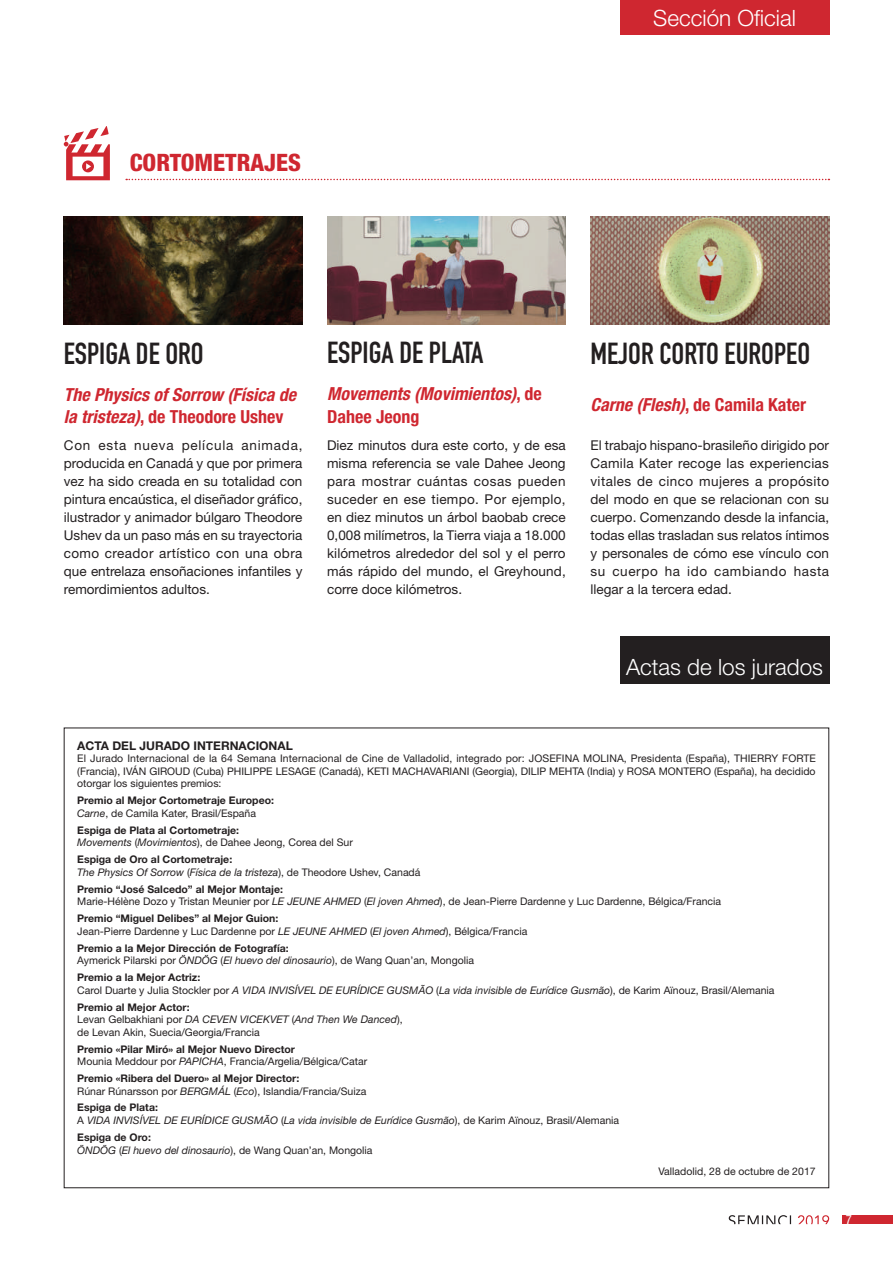
<style>
.page{position:relative;width:893px;height:1263px;background:#fff}
.page>*{position:absolute;margin:0;border:0;box-sizing:border-box;transform-origin:0 0}
.t1{font:30px "DIN Engschrift Std";color:#231f20}
.t2{font:800 condensed 24px "Helvetica Neue LT Std";color:#cf2730}
.t3{font:300 22.5px "Helvetica Neue LT Std";color:#fff}
.t4{font:italic 700 condensed 18px/22.5px "Helvetica Neue LT Std";color:#cf2730}
.t5{font:700 condensed 18px "Helvetica Neue LT Std";color:#cf2730}
.t6{font:13.5px/18px "Helvetica Neue LT Std";color:#231f20;text-align:justify}
.t7{font:condensed 12.75px "Helvetica Neue LT Std";color:#fff}
.t8{font:700 12px "Helvetica Neue LT Std";color:#231f20}
.t9{font:10.5px/12.6px "Helvetica Neue LT Std";color:#231f20}
.t10{font:italic 10.5px/12.6px "Helvetica Neue LT Std";color:#231f20}
.t11{font:700 10.5px/12.6px "Helvetica Neue LT Std";color:#231f20}
.s1{font-style:normal}
.s2{font-style:italic}
.s3{font-weight:400;font-style:italic}
.s4{font-weight:400}
.s5{font-weight:700;font-style:normal}
.s6{font-weight:700}
</style>
<div class="page">
<div style="left:843px;top:1215px;width:50px;height:9px;background:#cf2730"></div>
<svg style="left:729px;top:1215px;width:62px;height:9px"></svg>
<svg style="left:798px;top:1215px;width:31px;height:9px"></svg>
<div style="left:620px;top:0;width:209px;height:35px;background:#cf2730"></div>
<div style="left:620px;top:636px;width:209px;height:48px;background:#231f20"></div>
<svg style="left:126px;top:179px;width:703px;height:1px"></svg>
<img style="left:590px;top:216px;width:239px;height:108px">
<img style="left:327px;top:216px;width:239px;height:108px">
<img style="left:64px;top:216px;width:239px;height:108px">
<svg style="left:64px;top:126px;width:46px;height:54px"></svg>
<h2 class="t2" style="left:130px;top:147px;width:173px">CORTOMETRAJES</h2>
<h3 class="t3" style="left:653px;top:4px;width:144px">Sección Oficial</h3>
<h1 class="t1" style="left:327px;top:335px;width:158px">ESPIGA DE PLATA</h1>
<h3 class="t4" style="left:327px;top:383px;width:216px">Movements (Movimientos)<span class="s1">, de<br>Dahee Jeong</span></h3>
<h3 class="t5" style="left:590px;top:394px;width:217px"><span class="s2">Carne (Flesh)</span>, de Camila Kater</h3>
<h1 class="t1" style="left:64px;top:336px;width:141px">ESPIGA DE ORO</h1>
<h1 class="t1" style="left:590px;top:336px;width:221px">MEJOR CORTO EUROPEO</h1>
<h3 class="t4" style="left:64px;top:383px;width:234px">The Physics of Sorrow (Física de la tristeza)<span class="s1">, de Theodore Ushev</span></h3>
<p class="t6" style="left:64px;top:436px;width:240px">Con esta nueva película animada, producida en Canadá y que por primera vez ha sido creada en su totalidad con pintura encaústica, el diseñador gráfico, ilustrador y animador búlgaro Theodore Ushev da un paso más en su trayectoria como creador artístico con una obra que entrelaza ensoñaciones infantiles y remordimientos adultos.</p>
<p class="t6" style="left:327px;top:436px;width:240px">Diez minutos dura este corto, y de esa misma referencia se vale Dahee Jeong para mostrar cuántas cosas pueden suceder en ese tiempo. Por ejemplo, en diez minutos un árbol baobab crece 0,008 milímetros, la Tierra viaja a 18.000 kilómetros alrededor del sol y el perro más rápido del mundo, el Greyhound, corre doce kilómetros.</p>
<p class="t6" style="left:590px;top:436px;width:240px">El trabajo hispano-brasileño dirigido por Camila Kater recoge las experiencias vitales de cinco mujeres a propósito del modo en que se relacionan con su cuerpo. Comenzando desde la infancia, todas ellas trasladan sus relatos íntimos y personales de cómo ese vínculo con su cuerpo ha ido cambiando hasta llegar a la tercera edad.</p>
<h3 class="t3" style="left:626px;top:653px;width:199px">Actas de los jurados</h3>
<p class="t8" style="left:77px;top:738px;width:217px">ACTA DEL JURADO INTERNACIONAL</p>
<p class="t9" style="left:77px;top:752px;width:740px;text-align:justify">El Jurado Internacional de la 64 Semana Internacional de Cine de Valladolid, integrado por: JOSEFINA MOLINA, Presidenta (España), THIERRY FORTE (Francia), IVÁN GIROUD (Cuba) PHILIPPE LESAGE (Canadá), KETI MACHAVARIANI (Georgia), DILIP MEHTA (India) y ROSA MONTERO (España), ha decidido otorgar los siguientes premios:</p>
<p class="t11" style="left:77px;top:794px;width:198px">Premio al Mejor Cortometraje Europeo:<br><span class="s3">Carne</span><span class="s4">, de Camila Kater, Brasil/España</span></p>
<p class="t11" style="left:77px;top:823px;width:277px">Espiga de Plata al Cortometraje:<br><span class="s3">Movements</span> <span class="s4">(</span><span class="s3">Movimientos</span><span class="s4">), de Dahee Jeong, Corea del Sur</span></p>
<p class="t10" style="left:77px;top:853px;width:345px"><span class="s5">Espiga de Oro al Cortometraje:<br></span>The Physics Of Sorrow <span class="s1">(</span>Física de la tristeza<span class="s1">), de Theodore Ushev, Canadá</span></p>
<p class="t9" style="left:77px;top:882px;width:645px"><span class="s6">Premio “José Salcedo” al Mejor Montaje:<br></span>Marie-Hélène Dozo y Tristan Meunier por <span class="s2">LE JEUNE AHMED</span> (<span class="s2">El joven Ahmed</span>), de Jean-Pierre Dardenne y Luc Dardenne, Bélgica/Francia</p>
<p class="t9" style="left:77px;top:912px;width:452px"><span class="s6">Premio “Miguel Delibes” al Mejor Guion:<br></span>Jean-Pierre Dardenne y Luc Dardenne por <span class="s2">LE JEUNE AHMED</span> (<span class="s2">El joven Ahmed</span>), Bélgica/Francia</p>
<p class="t9" style="left:77px;top:941px;width:398px"><span class="s6">Premio a la Mejor Dirección de Fotografía:<br></span>Aymerick Pilarski por <span class="s2">ÖNDÖG</span> (<span class="s2">El huevo del dinosaurio</span>), de Wang Quan’an, Mongolia</p>
<p class="t10" style="left:77px;top:971px;width:699px"><span class="s5">Premio a la Mejor Actriz:<br></span><span class="s1">Carol Duarte y Julia Stockler por</span> A VIDA INVISÍVEL DE EURÍDICE GUSMÃO <span class="s1">(</span>La vida invisible de Eurídice Gusmão<span class="s1">), de Karim Aïnouz, Brasil/Alemania</span></p>
<p class="t9" style="left:77px;top:1000px;width:327px"><span class="s6">Premio al Mejor Actor:<br></span>Levan Gelbakhiani por <span class="s2">DA CEVEN VICEKVET</span> (<span class="s2">And Then We Danced</span>), de Levan Akin, Suecia/Georgia/Francia</p>
<p class="t9" style="left:77px;top:1042px;width:292px"><span class="s6">Premio «Pilar Miró» al Mejor Nuevo Director<br></span>Mounia Meddour por <span class="s2">PAPICHA</span>, Francia/Argelia/Bélgica/Catar</p>
<p class="t9" style="left:77px;top:1072px;width:291px"><span class="s6">Premio «Ribera del Duero» al Mejor Director:<br></span>Rúnar Rúnarsson por <span class="s2">BERGMÁL</span> (<span class="s2">Eco</span>), Islandia/Francia/Suiza</p>
<p class="t10" style="left:77px;top:1101px;width:543px"><span class="s5">Espiga de Plata:<br></span><span class="s1">A</span> VIDA INVISÍVEL DE EURÍDICE GUSMÃO <span class="s1">(</span>La vida invisible de Eurídice Gusmão<span class="s1">), de Karim Aïnouz, Brasil/Alemania</span></p>
<p class="t10" style="left:77px;top:1131px;width:297px"><span class="s5">Espiga de Oro:<br></span>ÖNDÖG <span class="s1">(</span>El huevo del dinosaurio<span class="s1">), de Wang Quan’an, Mongolia</span></p>
<p class="t9" style="left:658px;top:1164px;width:159px">Valladolid, 28 de octubre de 2017</p>
<p class="t7" style="left:846px;top:1212px;width:8px">7</p>
</div>
